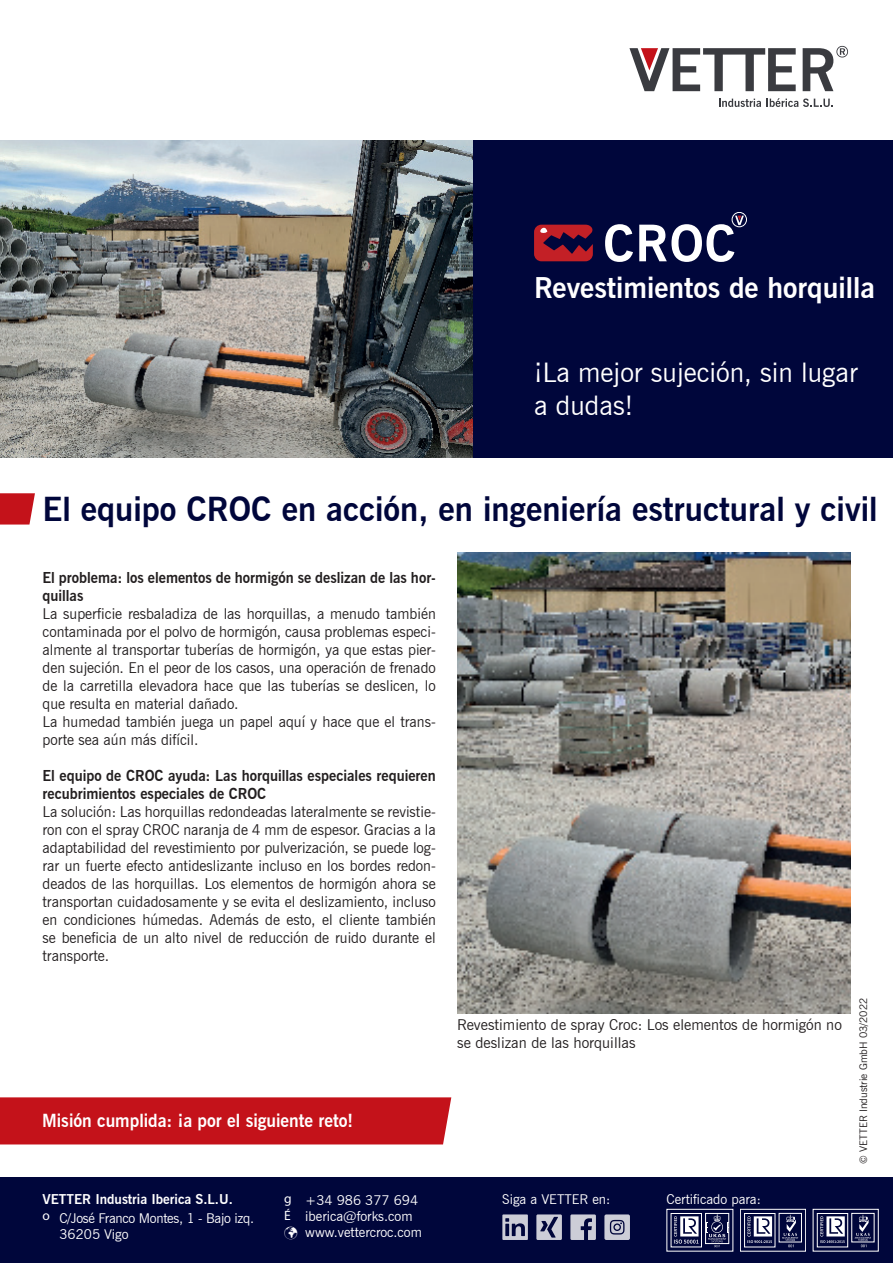
<style>
.page{position:relative;width:893px;height:1263px;background:#fff}
.page>*{position:absolute;margin:0;border:0;box-sizing:border-box;transform-origin:0 0}
.Einf__Abs{font:700 33px "News Gothic BT";color:#00063b}
.t1{font:700 28.5px "News Gothic BT";color:#fff}
.t2{font:27px/32.4px "News Gothic BT";color:#fff}
.Fließtext{font:700 18px "News Gothic BT";color:#fff}
.Fließtext-2{font:15px/18px "News Gothic BT";color:#231f20;text-align:justify}
.Fließtext-3{font:700 15px/18px "News Gothic BT";color:#231f20}
.t3{font:13.5px "News Gothic BT";color:#fff}
.t4{font:13.5px/18.5px "News Gothic BT";letter-spacing:-.02em;color:#fff}
.t5{font:10.5px "News Gothic BT";color:#231f20}
.s1{font-weight:700}
.s2{font-family:"Myriad Pro"}
</style>
<div class="page">
<svg style="left:0;top:493px;width:35px;height:31px"></svg>
<img style="left:0;top:140px;width:474px;height:318px">
<div style="left:473px;top:140px;width:420px;height:317px;background:#00063b"></div>
<img style="left:457px;top:552px;width:393px;height:462px">
<div style="left:0;top:1097px;width:451px;height:47px;background:#c4121a"></div>
<div style="left:732px;top:212px;width:15px;height:15px;border:1px solid #fff;border-radius:50%"></div>
<svg style="left:605px;top:224px;width:28px;height:38px"></svg>
<svg style="left:639px;top:216px;width:105px;height:46px"></svg>
<svg style="left:534px;top:224px;width:59px;height:37px"></svg>
<svg style="left:719px;top:98px;width:114px;height:9px"></svg>
<svg style="left:803px;top:46px;width:45px;height:45px"></svg>
<svg style="left:629px;top:48px;width:167px;height:43px"></svg>
<div style="left:0;top:1178px;width:893px;height:85px;background:#00063b"></div>
<svg style="left:502px;top:1214px;width:26px;height:26px"></svg>
<svg style="left:570px;top:1214px;width:26px;height:26px"></svg>
<svg style="left:536px;top:1214px;width:26px;height:26px"></svg>
<svg style="left:604px;top:1214px;width:26px;height:26px"></svg>
<div style="left:666px;top:1209px;width:67px;height:42px;border:1px solid #fff"></div>
<div style="left:671px;top:1213px;width:31px;height:34px;border:1px solid #fff"></div>
<div style="left:705px;top:1213px;width:24px;height:31px;border:1px solid #fff"></div>
<svg style="left:706px;top:1214px;width:22px;height:33px"></svg>
<svg style="left:674px;top:1216px;width:24px;height:27px"></svg>
<div style="left:813px;top:1209px;width:66px;height:42px;border:1px solid #fff"></div>
<div style="left:852px;top:1213px;width:22px;height:29px;border:1px solid #fff"></div>
<svg style="left:855px;top:1214px;width:16px;height:33px"></svg>
<div style="left:817px;top:1213px;width:31px;height:34px;border:1px solid #fff"></div>
<svg style="left:820px;top:1216px;width:25px;height:27px"></svg>
<div style="left:740px;top:1209px;width:66px;height:42px;border:1px solid #fff"></div>
<div style="left:779px;top:1213px;width:23px;height:29px;border:1px solid #fff"></div>
<svg style="left:782px;top:1214px;width:16px;height:33px"></svg>
<div style="left:744px;top:1213px;width:31px;height:34px;border:1px solid #fff"></div>
<svg style="left:747px;top:1216px;width:25px;height:27px"></svg>
<p class="t1" style="left:534px;top:271px;width:342px">Revestimientos de horquilla</p>
<p class="t2" style="left:534px;top:356px;width:325px">¡La mejor sujeción, sin lugar a dudas!</p>
<p class="Einf__Abs" style="left:43px;top:489px;width:837px">El equipo CROC en acción, en ingeniería estructural y civil</p>
<p class="Fließtext-3" style="left:43px;top:568px;width:395px">El problema: los elementos de hormigón se deslizan de las hor&shy;quillas</p>
<p class="Fließtext-2" style="left:43px;top:604px;width:395px">La superficie resbaladiza de las horquillas, a menudo también contaminada por el polvo de hormigón, causa problemas especi&shy;almente al transportar tuberías de hormigón, ya que estas pier&shy;den sujeción. En el peor de los casos, una operación de frenado de la carretilla elevadora hace que las tuberías se deslicen, lo que resulta en material dañado.</p>
<p class="Fließtext-2" style="left:43px;top:712px;width:395px">La humedad también juega un papel aquí y hace que el trans&shy;porte sea aún más difícil.</p>
<p class="Fließtext-3" style="left:43px;top:766px;width:395px">El equipo de CROC ayuda: Las horquillas especiales requieren recubrimientos especiales de CROC</p>
<p class="Fließtext-2" style="left:43px;top:802px;width:395px">La solución: Las horquillas redondeadas lateralmente se revistie&shy;ron con el spray CROC naranja de 4 mm de espesor. Gracias a la adaptabilidad del revestimiento por pulverización, se puede log&shy;rar un fuerte efecto antideslizante incluso en los bordes redon&shy;deados de las horquillas. Los elementos de hormigón ahora se transportan cuidadosamente y se evita el deslizamiento, incluso en condiciones húmedas. Además de esto, el cliente también se beneficia de un alto nivel de reducción de ruido durante el transporte.</p>
<p class="Fließtext-2" style="left:457px;top:1015px;width:386px">Revestimiento de spray Croc: Los elementos de hormigón no se deslizan de las horquillas</p>
<p class="Fließtext" style="left:42px;top:1110px;width:313px">Misión cumplida: ¡a por el siguiente reto!</p>
<p class="t4" style="left:43px;top:1190px;width:213px"><span class="s1">VETTER Industria Iberica S.L.U.<br></span><sup>o</sup> C/José Franco Montes, 1 - Bajo izq.</p>
<p class="t3" style="left:60px;top:1226px;width:71px">36205 Vigo</p>
<p class="t3" style="left:284px;top:1192px;width:136px"><sup>g</sup> +34 986 377 694</p>
<p class="t3" style="left:502px;top:1191px;width:110px">Siga a VETTER en:</p>
<p class="t3" style="left:666px;top:1191px;width:96px">Certificado para:</p>
<p class="t3" style="left:284px;top:1208px;width:130px"><span class="s2">É</span> iberica@forks.com</p>
<p class="t3" style="left:284px;top:1224px;width:139px">✓ www.vettercroc.com</p>
<p class="t3" style="left:479px;top:1191px;width:47px">Visit us:</p>
<p class="t3" style="left:700px;top:1191px;width:34px">ed t :</p>
<p class="t5" style="left:857px;top:1164px;width:168px;rotate:-90deg">© VETTER Industrie GmbH 03/2022</p>
</div>
